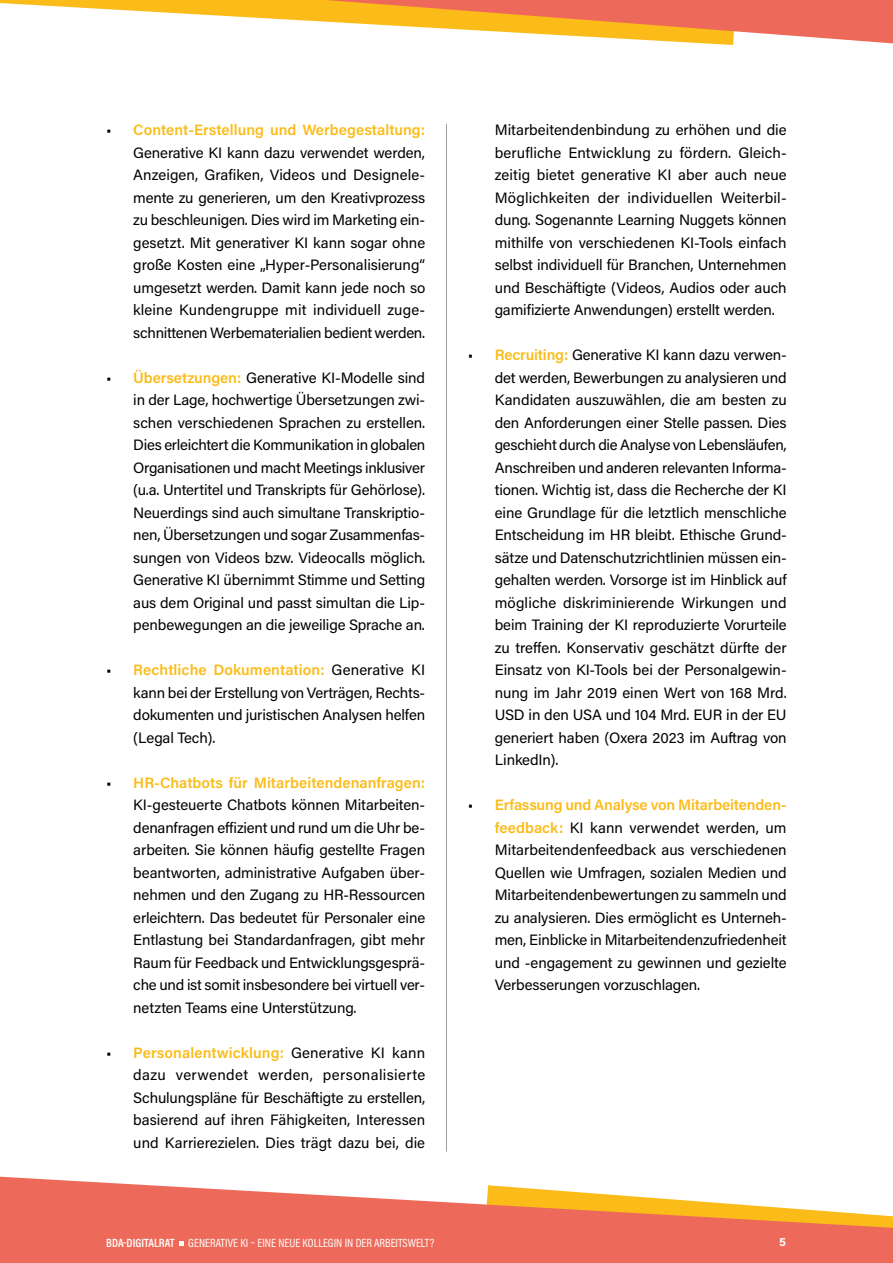
<style>
.page{position:relative;width:893px;height:1263px;background:#fff}
.page>*{position:absolute;margin:0;border:0;box-sizing:border-box;transform-origin:0 0}
.t1{font:15px/22.5px "Acumin Pro";letter-spacing:-.01em;color:#000;text-align:justify}
.t2{font:12px "Acumin Pro Cond";color:#fff}
.t3{font:700 12px "Acumin Pro";color:#fff}
.s1{font-weight:600;color:#fbbc19}
.s2{font-weight:600}
</style>
<div class="page">
<hr style="left:446px;top:124px;width:1px;height:1027px;background:#9c9d9d">
<svg style="left:0;top:1176px;width:893px;height:87px;fill:#ed6a5a"></svg>
<svg style="left:179px;top:1241px;width:5px;height:5px"></svg>
<svg style="left:0;top:0;width:893px;height:45px"></svg>
<p class="t1" style="left:133px;top:118px;width:293px;text-indent:-27px">• <span class="s1">Content-Erstellung und Werbegestaltung:<br></span>Generative KI kann dazu verwendet werden, Anzeigen, Grafiken, Videos und Designele&shy;mente zu generieren, um den Kreativprozess zu beschleunigen. Dies wird im Marketing ein&shy;gesetzt. Mit generativer KI kann sogar ohne große Kosten eine „Hyper-Personalisierung“ umgesetzt werden. Damit kann jede noch so kleine Kundengruppe mit individuell zuge&shy;schnittenen Werbematerialien bedient werden.</p>
<p class="t1" style="left:133px;top:365px;width:294px;text-indent:-27px">• <span class="s1">Übersetzungen:</span> Generative KI-Modelle sind in der Lage, hochwertige Übersetzungen zwi&shy;schen verschiedenen Sprachen zu erstellen.<br>Dies erleichtert die Kommunikation in globalen Organisationen und macht Meetings inklusiver (u.a. Untertitel und Transkripts für Gehörlose).<br>Neuerdings sind auch simultane Transkriptio&shy;nen, Übersetzungen und sogar Zusammenfas&shy;sungen von Videos bzw. Videocalls möglich.<br>Generative KI übernimmt Stimme und Setting aus dem Original und passt simultan die Lip&shy;penbewegungen an die jeweilige Sprache an.</p>
<p class="t1" style="left:133px;top:658px;width:293px;text-indent:-27px">• <span class="s1">Rechtliche Dokumentation:</span> Generative KI kann bei der Erstellung von Verträgen, Rechts&shy;dokumenten und juristischen Analysen helfen (Legal Tech).</p>
<p class="t1" style="left:133px;top:770px;width:293px;text-indent:-27px">• <span class="s1">HR-Chatbots für Mitarbeitendenanfragen:<br></span>KI-gesteuerte Chatbots können Mitarbeiten&shy;denanfragen effizient und rund um die Uhr be&shy;arbeiten. Sie können häufig gestellte Fragen beantworten, administrative Aufgaben über&shy;nehmen und den Zugang zu HR-Ressourcen erleichtern. Das bedeutet für Personaler eine Entlastung bei Standardanfragen, gibt mehr Raum für Feedback und Entwicklungsgesprä&shy;che und ist somit insbesondere bei virtuell ver&shy;netzten Teams eine Unterstützung.</p>
<p class="t1" style="left:133px;top:1040px;width:293px;text-indent:-27px">• <span class="s1">Personalentwicklung:</span> Generative KI kann dazu verwendet werden, personalisierte Schulungspläne für Beschäftigte zu erstellen, basierend auf ihren Fähigkeiten, Interessen und Karrierezielen. Dies trägt dazu bei, die</p>
<p class="t1" style="left:495px;top:118px;width:293px">Mitarbeitendenbindung zu erhöhen und die berufliche Entwicklung zu fördern. Gleich&shy;zeitig bietet generative KI aber auch neue Möglichkeiten der individuellen Weiterbil&shy;dung. Sogenannte Learning Nuggets können mithilfe von verschiedenen KI-Tools einfach selbst individuell für Branchen, Unternehmen und Beschäftigte (Videos, Audios oder auch gamifizierte Anwendungen) erstellt werden.</p>
<p class="t1" style="left:495px;top:343px;width:293px;text-indent:-27px">• <span class="s1">Recruiting:</span> Generative KI kann dazu verwen&shy;det werden, Bewerbungen zu analysieren und Kandidaten auszuwählen, die am besten zu den Anforderungen einer Stelle passen. Dies geschieht durch die Analyse von Lebensläufen, Anschreiben und anderen relevanten Informa&shy;tionen. Wichtig ist, dass die Recherche der KI eine Grundlage für die letztlich menschliche Entscheidung im HR bleibt. Ethische Grund&shy;sätze und Datenschutzrichtlinien müssen ein&shy;gehalten werden. Vorsorge ist im Hinblick auf mögliche diskriminierende Wirkungen und beim Training der KI reproduzierte Vorurteile zu treffen. Konservativ geschätzt dürfte der Einsatz von KI-Tools bei der Personalgewin&shy;nung im Jahr 2019 einen Wert von 168 Mrd.<br>USD in den USA und 104 Mrd. EUR in der EU generiert haben (Oxera 2023 im Auftrag von LinkedIn).</p>
<p class="t1" style="left:495px;top:793px;width:293px;text-indent:-27px">• <span class="s1">Erfassung und Analyse von Mitarbeitenden&shy;feedback:</span> KI kann verwendet werden, um Mitarbeitendenfeedback aus verschiedenen Quellen wie Umfragen, sozialen Medien und Mitarbeitendenbewertungen zu sammeln und zu analysieren. Dies ermöglicht es Unterneh&shy;men, Einblicke in Mitarbeitendenzufriedenheit und -engagement zu gewinnen und gezielte Verbesserungen vorzuschlagen.</p>
<p class="t2" style="left:106px;top:1235px;width:329px"><span class="s2">BDA-DIGITALRAT</span> GENERATIVE KI – EINE NEUE KOLLEGIN IN DER ARBEITSWELT?</p>
<p class="t3" style="left:779px;top:1234px;width:8px">5</p>
</div>
